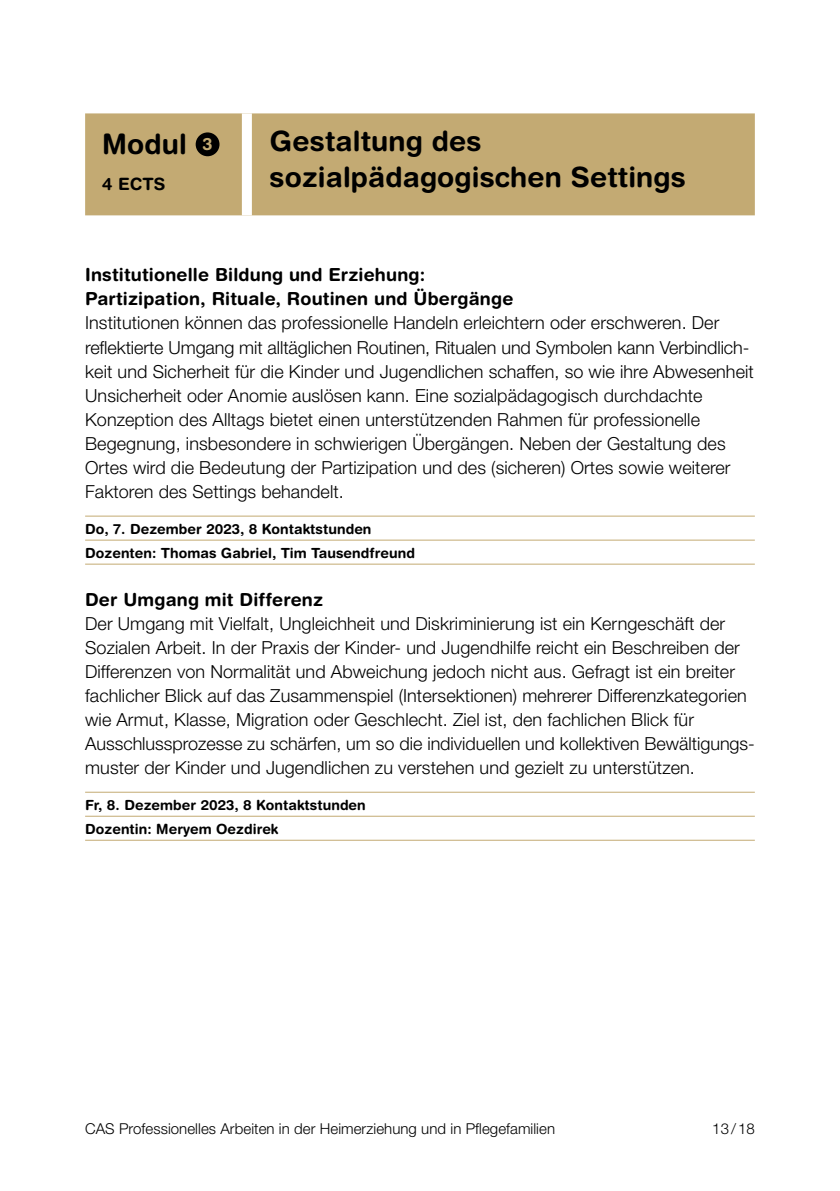
<style>
.page{position:relative;width:840px;height:1191px;background:#fff}
.page>*{position:absolute;margin:0;border:0;box-sizing:border-box;transform-origin:0 0}
.t1{font:700 28px/36px "Helvetica Rounded LT Std";letter-spacing:.005em;color:#000}
.t2{font:300 18px/24px "Helvetica Neue LT Pro";letter-spacing:.005em;color:#000}
.t3{font:700 18px/24px "Helvetica Rounded LT Std";letter-spacing:.01em;color:#000}
.t4{font:700 17px "Helvetica Rounded LT Std";color:#000}
.t5{font:300 15px "Helvetica Neue LT Pro";letter-spacing:.005em;color:#000}
.t6{font:700 14px/24px "Helvetica Rounded LT Std";letter-spacing:.005em;color:#000}
</style>
<div class="page">
<hr style="left:85px;top:515px;width:669px;height:1px;background:#c3aa73">
<hr style="left:85px;top:539px;width:669px;height:1px;background:#c3aa73">
<hr style="left:85px;top:563px;width:669px;height:1px;background:#c3aa73">
<hr style="left:85px;top:791px;width:669px;height:1px;background:#c3aa73">
<hr style="left:85px;top:815px;width:669px;height:1px;background:#c3aa73">
<hr style="left:85px;top:839px;width:669px;height:1px;background:#c3aa73">
<div style="left:85px;top:113px;width:669px;height:102px;background:#c3aa73"></div>
<div style="left:242px;top:113px;width:10px;height:102px;background:#fff"></div>
<div style="left:195px;top:132px;width:24px;height:24px;background:#000;border-radius:50%"></div>
<h1 class="t1" style="left:102px;top:126px;width:112px">Modul <sup>3</sup></h1>
<p class="t4" style="left:102px;top:173px;width:65px">4 ECTS</p>
<h1 class="t1" style="left:269px;top:122px;width:417px">Gestaltung des sozialpädagogischen Settings</h1>
<p class="t3" style="left:85px;top:263px;width:429px">Institutionelle Bildung und Erziehung:<br>Partizipation, Rituale, Routinen und Übergänge</p>
<p class="t2" style="left:85px;top:311px;width:670px">Institutionen können das professionelle Handeln erleichtern oder erschweren. Der reflektierte Umgang mit alltäglichen Routinen, Ritualen und Symbolen kann Verbindlich&shy;keit und Sicherheit für die Kinder und Jugendlichen schaffen, so wie ihre Abwesenheit Unsicherheit oder Anomie auslösen kann. Eine sozialpädagogisch durchdachte Konzeption des Alltags bietet einen unterstützenden Rahmen für professionelle Begegnung, insbesondere in schwierigen Übergängen. Neben der Gestaltung des Ortes wird die Bedeutung der Partizipation und des (sicheren) Ortes sowie weiterer Faktoren des Settings behandelt.</p>
<p class="t6" style="left:85px;top:516px;width:331px">Do, 7. Dezember 2023, 8 Kontaktstunden<br>Dozenten: Thomas Gabriel, Tim Tausendfreund</p>
<p class="t3" style="left:85px;top:587px;width:239px">Der Umgang mit Differenz</p>
<p class="t2" style="left:85px;top:611px;width:671px">Der Umgang mit Vielfalt, Ungleichheit und Diskriminierung ist ein Kerngeschäft der Sozialen Arbeit. In der Praxis der Kinder- und Jugendhilfe reicht ein Beschreiben der Differenzen von Normalität und Abweichung jedoch nicht aus. Gefragt ist ein breiter fachlicher Blick auf das Zusammenspiel (Intersektionen) mehrerer Differenzkategorien wie Armut, Klasse, Migration oder Geschlecht. Ziel ist, den fachlichen Blick für Ausschlussprozesse zu schärfen, um so die individuellen und kollektiven Bewältigungs&shy;muster der Kinder und Jugendlichen zu verstehen und gezielt zu unterstützen.</p>
<p class="t6" style="left:85px;top:792px;width:282px">Fr, 8. Dezember 2023, 8 Kontaktstunden<br>Dozentin: Meryem Oezdirek</p>
<p class="t5" style="left:85px;top:1119px;width:471px">CAS Professionelles Arbeiten in der Heimerziehung und in Pflegefamilien</p>
<p class="t5" style="left:711px;top:1119px;width:44px">13/18</p>
</div>
